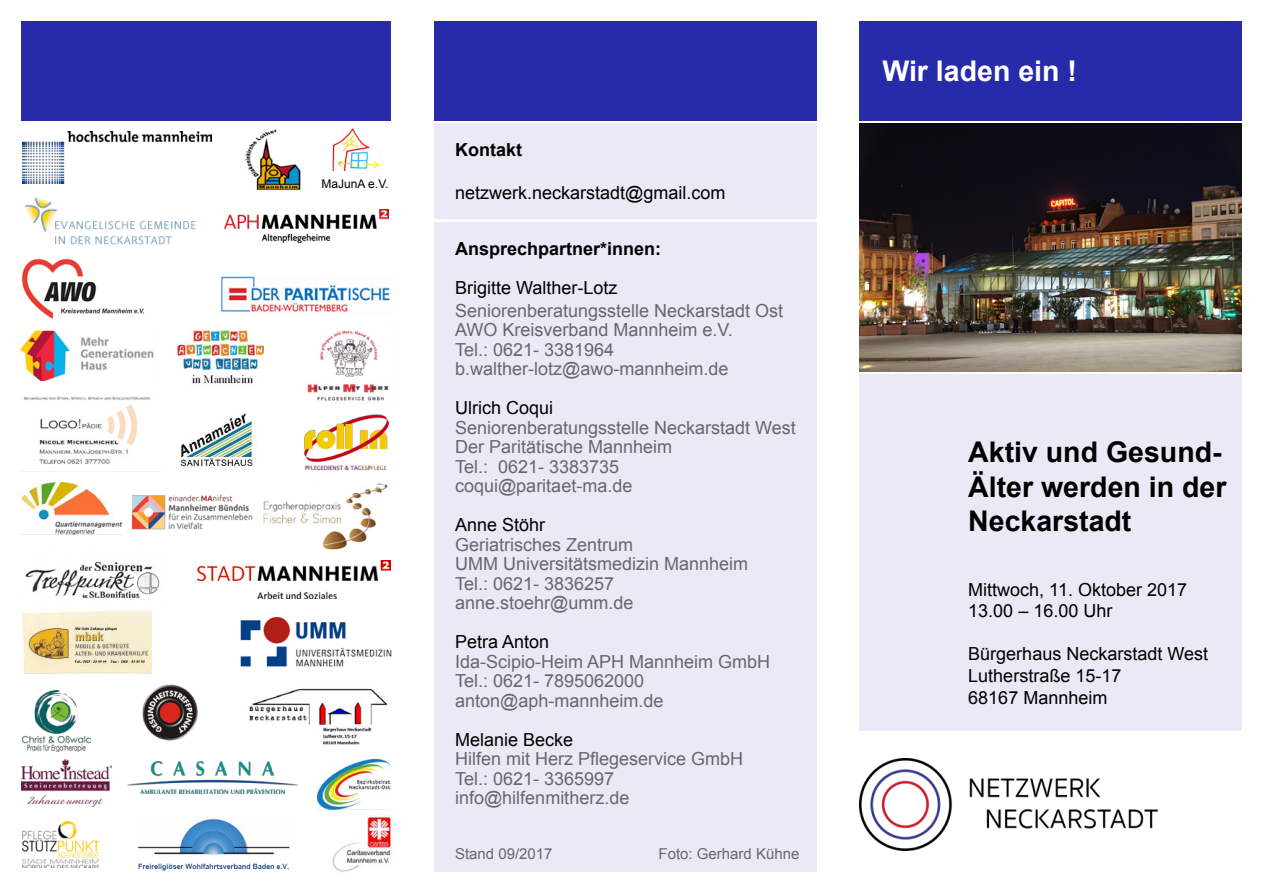
<style>
.page{position:relative;width:1263px;height:893px;background:#fff}
.page>*{position:absolute;margin:0;border:0;box-sizing:border-box;transform-origin:0 0}
.t1{font:700 28.5px/34.2px "Arial";color:#000}
.t2{font:700 28.5px "Arial";color:#fff}
.t3{font:18px/19.5px "Arial";color:#68676b}
.t4{font:18px/21.6px "Arial";color:#000}
.t5{font:700 18px "Arial";color:#000}
.t6{font:15px "Arial";color:#68676b}
.t7{font:12px "Arial";color:#000}
</style>
<div class="page">
<div style="left:859px;top:374px;width:383px;height:356px;background:#e9eaf6"></div>
<div style="left:434px;top:123px;width:382px;height:96px;background:#e9eaf6"></div>
<div style="left:434px;top:222px;width:382px;height:650px;background:#e9eaf6"></div>
<div style="left:859px;top:21px;width:383px;height:99px;background:#272aa9"></div>
<div style="left:21px;top:21px;width:370px;height:99px;background:#272aa9"></div>
<img style="left:859px;top:758px;width:298px;height:92px">
<div style="left:434px;top:21px;width:382px;height:99px;background:#272aa9"></div>
<img style="left:859px;top:123px;width:383px;height:248px">
<img style="left:24px;top:197px;width:172px;height:48px">
<img style="left:332px;top:128px;width:49px;height:43px">
<img style="left:245px;top:129px;width:56px;height:62px">
<img style="left:224px;top:209px;width:165px;height:33px">
<img style="left:21px;top:258px;width:123px;height:61px">
<img style="left:220px;top:276px;width:170px;height:36px">
<img style="left:307px;top:330px;width:82px;height:71px">
<img style="left:21px;top:331px;width:133px;height:50px">
<img style="left:23px;top:396px;width:128px;height:68px">
<img style="left:304px;top:414px;width:85px;height:57px">
<img style="left:21px;top:483px;width:101px;height:52px">
<img style="left:263px;top:483px;width:125px;height:67px">
<img style="left:25px;top:561px;width:135px;height:49px">
<img style="left:197px;top:560px;width:194px;height:39px">
<img style="left:22px;top:610px;width:130px;height:63px">
<img style="left:240px;top:616px;width:152px;height:51px">
<img style="left:22px;top:690px;width:69px;height:61px">
<img style="left:249px;top:688px;width:139px;height:57px">
<img style="left:21px;top:759px;width:91px;height:48px">
<img style="left:317px;top:759px;width:74px;height:50px">
<img style="left:22px;top:821px;width:76px;height:47px">
<img style="left:332px;top:815px;width:62px;height:57px">
<img style="left:142px;top:684px;width:56px;height:56px">
<img style="left:22px;top:131px;width:189px;height:53px">
<img style="left:178px;top:330px;width:86px;height:54px">
<img style="left:180px;top:413px;width:73px;height:54px">
<img style="left:139px;top:818px;width:150px;height:53px">
<img style="left:132px;top:494px;width:121px;height:36px">
<img style="left:128px;top:761px;width:170px;height:32px">
<p class="t7" style="left:322px;top:176px;width:68px">MaJunA e.V.</p>
<p class="t5" style="left:455px;top:137px;width:68px">Kontakt</p>
<p class="t4" style="left:455px;top:182px;width:272px">netzwerk.neckarstadt@gmail.com</p>
<p class="t5" style="left:455px;top:237px;width:208px">Ansprechpartner*innen:</p>
<p class="t4" style="left:455px;top:278px;width:164px">Brigitte Walther-Lotz</p>
<p class="t3" style="left:455px;top:301px;width:330px">Seniorenberatungsstelle Neckarstadt Ost<br>AWO Kreisverband Mannheim e.V.<br>Tel.: 0621- 3381964 b.walther-lotz@awo-mannheim.de</p>
<p class="t4" style="left:455px;top:398px;width:100px">Ulrich Coqui</p>
<p class="t3" style="left:455px;top:418px;width:342px">Seniorenberatungsstelle Neckarstadt West<br>Der Paritätische Mannheim<br>Tel.: 0621- 3383735 coqui@paritaet-ma.de</p>
<p class="t4" style="left:455px;top:515px;width:92px">Anne Stöhr</p>
<p class="t3" style="left:455px;top:535px;width:295px">Geriatrisches Zentrum<br>UMM Universitätsmedizin Mannheim<br>Tel.: 0621- 3836257 anne.stoehr@umm.de</p>
<p class="t4" style="left:455px;top:631px;width:96px">Petra Anton</p>
<p class="t3" style="left:455px;top:652px;width:317px">Ida-Scipio-Heim APH Mannheim GmbH<br>Tel.: 0621- 7895062000 anton@aph-mannheim.de</p>
<p class="t4" style="left:455px;top:729px;width:120px">Melanie Becke</p>
<p class="t3" style="left:455px;top:750px;width:290px">Hilfen mit Herz Pflegeservice GmbH<br>Tel.: 0621- 3365997 info@hilfenmitherz.de</p>
<p class="t6" style="left:455px;top:843px;width:99px">Stand 09/2017</p>
<p class="t6" style="left:658px;top:843px;width:142px">Foto: Gerhard Kühne</p>
<h1 class="t2" style="left:882px;top:52px;width:196px">Wir laden ein !</h1>
<h1 class="t1" style="left:968px;top:436px;width:260px">Aktiv und Gesund-<br>Älter werden in der<br>Neckarstadt</h1>
<p class="t4" style="left:968px;top:579px;width:220px">Mittwoch, 11. Oktober 2017<br>13.00 – 16.00 Uhr</p>
<p class="t4" style="left:968px;top:643px;width:241px">Bürgerhaus Neckarstadt West<br>Lutherstraße 15-17<br>68167 Mannheim</p>
</div>
